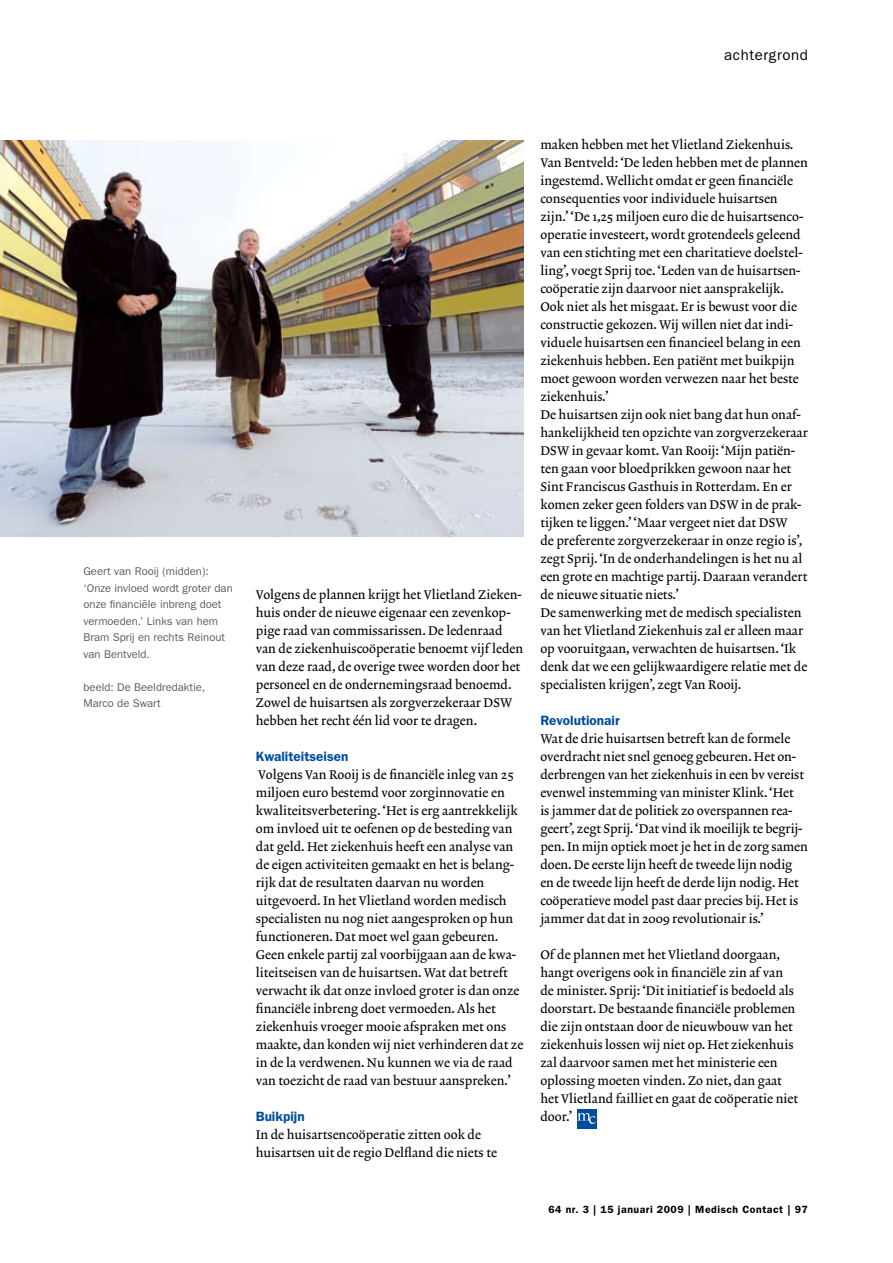
<style>
.page{position:relative;width:893px;height:1263px;background:#fff}
.page>*{position:absolute;margin:0;border:0;box-sizing:border-box;transform-origin:0 0}
.t1{font:15px "ITC Franklin Gothic Std";letter-spacing:.04em;color:#000}
.t2{font:600 13.5px "ITC Franklin Gothic Std";color:#004d9f}
.t3{font:12.75px/18px "Lexicon No 2 Roman A";color:#000}
.t4{font:11.25px/16.5px "ITC Franklin Gothic Std";color:#5c5b60}
.t5{font:600 10.5px "ITC Franklin Gothic Std";letter-spacing:.05em;color:#000}
</style>
<div class="page">
<img style="left:0;top:140px;width:523px;height:397px">
<div style="left:577px;top:1109px;width:19px;height:19px;background:#004d9f"></div>
<svg style="left:577px;top:1113px;width:18px;height:11px"></svg>
<p class="t1" style="left:724px;top:46px;width:85px">achtergrond</p>
<p class="t4" style="left:84px;top:563px;width:151px">Geert van Rooij (midden): ‘Onze invloed wordt groter dan onze financiële inbreng doet vermoeden.’ Links van hem<br>Bram Sprij en rechts Reinout van Bentveld.</p>
<p class="t4" style="left:84px;top:679px;width:123px">beeld: De Beeldredaktie,<br>Marco de Swart</p>
<p class="t3" style="left:256px;top:586px;width:269px">Volgens de plannen krijgt het Vlietland Zieken&shy;huis onder de nieuwe eigenaar een zevenkop&shy;pige raad van commissarissen. De ledenraad van de ziekenhuiscoöperatie benoemt vijf leden van deze raad, de overige twee worden door het personeel en de ondernemingsraad benoemd.<br>Zowel de huisartsen als zorgverzekeraar DSW hebben het recht één lid voor te dragen.</p>
<p class="t2" style="left:256px;top:748px;width:94px">Kwaliteitseisen</p>
<p class="t3" style="left:256px;top:766px;width:269px">Volgens Van Rooij is de financiële inleg van 25 miljoen euro bestemd voor zorginnovatie en kwaliteitsverbetering. ‘Het is erg aantrekkelijk om invloed uit te oefenen op de besteding van dat geld. Het ziekenhuis heeft een analyse van de eigen activiteiten gemaakt en het is belang&shy;rijk dat de resultaten daarvan nu worden uitgevoerd. In het Vlietland worden medisch specialisten nu nog niet aangesproken op hun functioneren. Dat moet wel gaan gebeuren.<br>Geen enkele partij zal voorbijgaan aan de kwa&shy;liteitseisen van de huisartsen. Wat dat betreft verwacht ik dat onze invloed groter is dan onze financiële inbreng doet vermoeden. Als het ziekenhuis vroeger mooie afspraken met ons maakte, dan konden wij niet verhinderen dat ze in de la verdwenen. Nu kunnen we via de raad van toezicht de raad van bestuur aanspreken.’</p>
<p class="t2" style="left:256px;top:1108px;width:50px">Buikpijn</p>
<p class="t3" style="left:256px;top:1126px;width:243px">In de huisartsencoöperatie zitten ook de huisartsen uit de regio Delfland die niets te</p>
<p class="t3" style="left:540px;top:136px;width:269px">maken hebben met het Vlietland Ziekenhuis.<br>Van Bentveld: ‘De leden hebben met de plannen ingestemd. Wellicht omdat er geen financiële consequenties voor individuele huisartsen zijn.’ ‘De 1,25 miljoen euro die de huisartsenco&shy;öperatie investeert, wordt grotendeels geleend van een stichting met een charitatieve doelstel&shy;ling’, voegt Sprij toe. ‘Leden van de huisartsen&shy;coöperatie zijn daarvoor niet aansprakelijk.<br>Ook niet als het misgaat. Er is bewust voor die constructie gekozen. Wij willen niet dat indi&shy;viduele huisartsen een financieel belang in een ziekenhuis hebben. Een patiënt met buikpijn moet gewoon worden verwezen naar het beste ziekenhuis.’<br>De huisartsen zijn ook niet bang dat hun onaf&shy;hankelijkheid ten opzichte van zorgverzekeraar DSW in gevaar komt. Van Rooij: ‘Mijn patiën&shy;ten gaan voor bloedprikken gewoon naar het Sint Franciscus Gasthuis in Rotterdam. En er komen zeker geen folders van DSW in de prak&shy;tijken te liggen.’ ‘Maar vergeet niet dat DSW<br>de preferente zorgverzekeraar in onze regio is’, zegt Sprij. ‘In de onderhandelingen is het nu al een grote en machtige partij. Daaraan verandert de nieuwe situatie niets.’<br>De samenwerking met de medisch specialisten van het Vlietland Ziekenhuis zal er alleen maar op vooruitgaan, verwachten de huisartsen. ‘Ik denk dat we een gelijkwaardigere relatie met de specialisten krijgen’, zegt Van Rooij.</p>
<p class="t2" style="left:540px;top:712px;width:81px">Revolutionair</p>
<p class="t3" style="left:540px;top:730px;width:269px">Wat de drie huisartsen betreft kan de formele overdracht niet snel genoeg gebeuren. Het on&shy;derbrengen van het ziekenhuis in een bv vereist evenwel instemming van minister Klink. ‘Het<br>is jammer dat de politiek zo overspannen rea&shy;geert’, zegt Sprij. ‘Dat vind ik moeilijk te begrij&shy;pen. In mijn optiek moet je het in de zorg samen doen. De eerste lijn heeft de tweede lijn nodig en de tweede lijn heeft de derde lijn nodig. Het coöperatieve model past daar precies bij. Het is jammer dat dat in 2009 revolutionair is.’</p>
<p class="t3" style="left:540px;top:946px;width:259px">Of de plannen met het Vlietland doorgaan, hangt overigens ook in financiële zin af van de minister. Sprij: ‘Dit initiatief is bedoeld als doorstart. De bestaande financiële problemen die zijn ontstaan door de nieuwbouw van het ziekenhuis lossen wij niet op. Het ziekenhuis zal daarvoor samen met het ministerie een oplossing moeten vinden. Zo niet, dan gaat het Vlietland failliet en gaat de coöperatie niet door.’</p>
<p class="t5" style="left:548px;top:1203px;width:261px">64 nr. 3 | 15 januari 2009 | Medisch Contact | 97</p>
</div>
